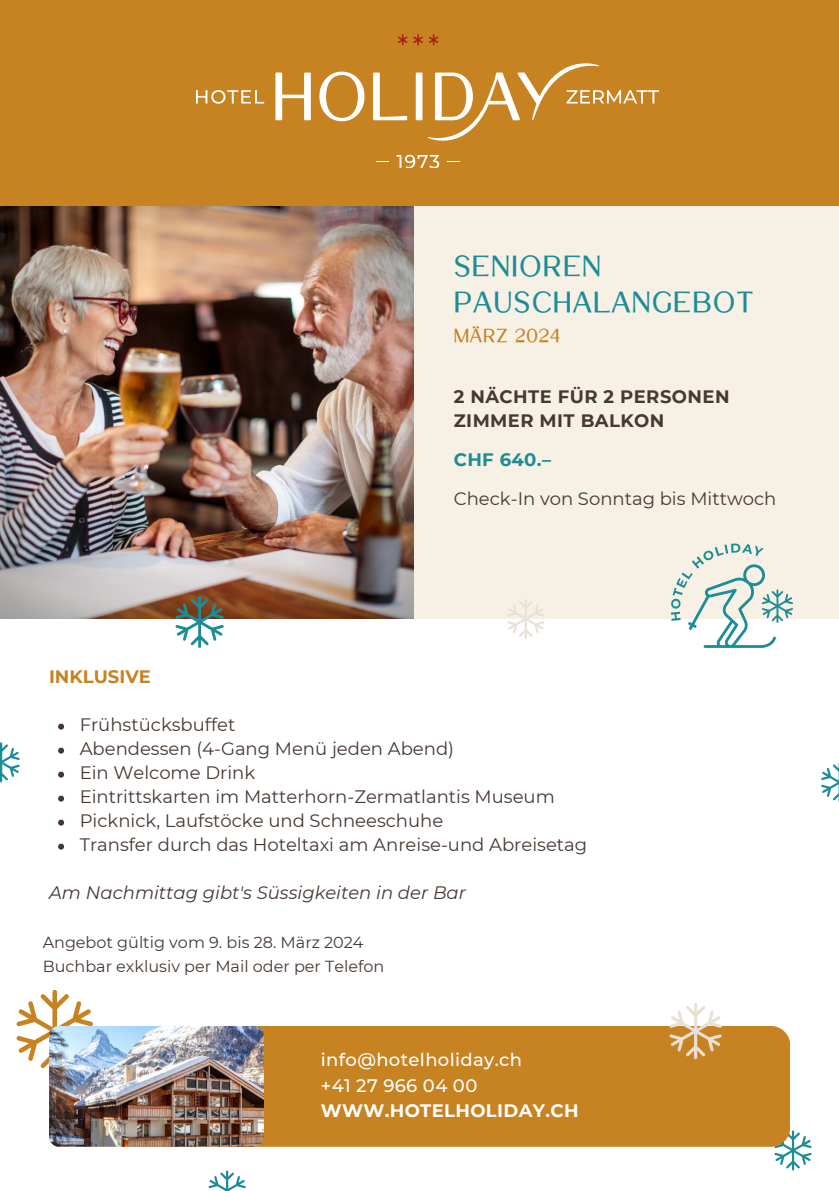
<style>
.page{position:relative;width:839px;height:1191px;background:#fff}
.page>*{position:absolute;margin:0;border:0;box-sizing:border-box;transform-origin:0 0}
.t1{font:700 28.4px/36px "Cherston";letter-spacing:.035em;color:#1c8c96}
.t2{font:700 18.4px "Cherston";letter-spacing:.035em;color:#c78221}
.t3{font:18px "Montserrat";color:#473832}
.t4{font:italic 18px "Montserrat";color:#473832}
.t5{font:700 18px "Montserrat";letter-spacing:.025em;color:#473832}
.t6{font:500 18px "Montserrat";letter-spacing:.02em;color:#fff}
.t7{font:700 18px "Montserrat";letter-spacing:.02em;color:#fff}
.t8{font:700 18px "Montserrat";color:#c78221}
.t9{font:700 18px "Montserrat";letter-spacing:.02em;color:#1c8c96}
.t10{font:16px "Montserrat";color:#473832}
</style>
<div class="page">
<img style="left:0;top:206px;width:414px;height:412px">
<svg style="left:16px;top:990px;width:77px;height:78px"></svg>
<svg style="left:821px;top:764px;width:17px;height:37px"></svg>
<svg style="left:175px;top:596px;width:49px;height:52px"></svg>
<svg style="left:0;top:742px;width:20px;height:40px"></svg>
<svg style="left:208px;top:1171px;width:38px;height:20px"></svg>
<svg style="left:774px;top:1130px;width:37px;height:41px"></svg>
<div style="left:0;top:1px;width:838px;height:205px;background:#c78221"></div>
<div style="left:414px;top:206px;width:424px;height:413px;background:#f6f0e5"></div>
<div style="left:104px;top:1026px;width:686px;height:121px;background:#c78221;border-radius:20px"></div>
<img style="left:49px;top:1026px;width:215px;height:121px;border-radius:10px">
<svg style="left:669px;top:1003px;width:52px;height:56px"></svg>
<svg style="left:507px;top:599px;width:37px;height:40px"></svg>
<svg style="left:58px;top:724px;width:6px;height:6px"></svg>
<svg style="left:58px;top:748px;width:6px;height:6px"></svg>
<svg style="left:58px;top:772px;width:6px;height:6px"></svg>
<svg style="left:58px;top:796px;width:6px;height:6px"></svg>
<svg style="left:58px;top:820px;width:6px;height:6px"></svg>
<svg style="left:58px;top:844px;width:6px;height:6px"></svg>
<svg style="left:670px;top:544px;width:122px;height:104px"></svg>
<svg style="left:275px;top:73px;width:36px;height:47px"></svg>
<svg style="left:319px;top:72px;width:45px;height:49px"></svg>
<svg style="left:373px;top:73px;width:34px;height:47px"></svg>
<svg style="left:196px;top:90px;width:68px;height:14px"></svg>
<svg style="left:429px;top:34px;width:9px;height:11px"></svg>
<svg style="left:413px;top:34px;width:10px;height:11px"></svg>
<svg style="left:398px;top:34px;width:9px;height:11px"></svg>
<svg style="left:416px;top:63px;width:243px;height:78px"></svg>
<svg style="left:396px;top:155px;width:43px;height:13px"></svg>
<svg style="left:447px;top:161px;width:13px;height:1px"></svg>
<svg style="left:376px;top:161px;width:13px;height:1px"></svg>
<p class="t1" style="left:454px;top:251px;width:301px">SENIOREN<br>PAUSCHALANGEBOT</p>
<p class="t2" style="left:454px;top:324px;width:108px">MÄrz 2024</p>
<p class="t8" style="left:49px;top:666px;width:103px">INKLUSIVE</p>
<p class="t5" style="left:454px;top:385px;width:277px">2 NÄCHTE FÜR 2 PERSONEN</p>
<p class="t5" style="left:454px;top:409px;width:212px">ZIMMER MIT BALKON</p>
<p class="t9" style="left:454px;top:448px;width:99px">CHF 640.–</p>
<p class="t3" style="left:454px;top:487px;width:324px">Check-In von Sonntag bis Mittwoch</p>
<p class="t3" style="left:80px;top:714px;width:157px">Frühstücksbuffet</p>
<p class="t3" style="left:80px;top:738px;width:376px">Abendessen (4-Gang Menü jeden Abend)</p>
<p class="t3" style="left:80px;top:762px;width:177px">Ein Welcome Drink</p>
<p class="t3" style="left:80px;top:786px;width:476px">Eintrittskarten im Matterhorn-Zermatlantis Museum</p>
<p class="t3" style="left:80px;top:810px;width:365px">Picknick, Laufstöcke und Schneeschuhe</p>
<p class="t3" style="left:80px;top:834px;width:509px">Transfer durch das Hoteltaxi am Anreise-und Abreisetag</p>
<p class="t4" style="left:49px;top:882px;width:418px">Am Nachmittag gibt's Süssigkeiten in der Bar</p>
<p class="t10" style="left:43px;top:933px;width:322px">Angebot gültig vom 9. bis 28. März 2024</p>
<p class="t10" style="left:43px;top:957px;width:343px">Buchbar exklusiv per Mail oder per Telefon</p>
<p class="t6" style="left:321px;top:1049px;width:203px">info@hotelholiday.ch</p>
<p class="t6" style="left:321px;top:1074px;width:158px">+41 27 966 04 00</p>
<p class="t7" style="left:321px;top:1100px;width:259px">WWW.HOTELHOLIDAY.CH</p>
</div>
